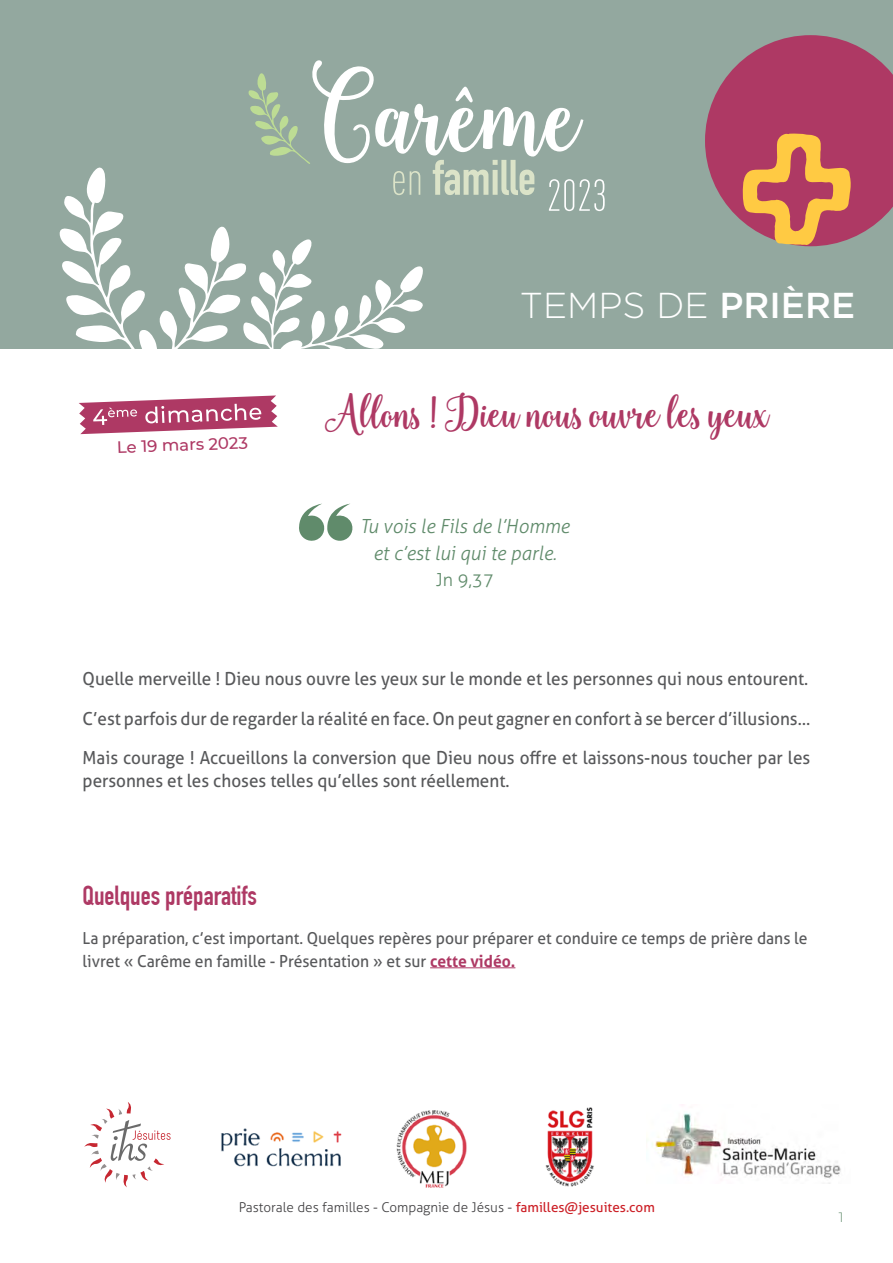
<style>
.page{position:relative;width:893px;height:1263px;background:#fff}
.page>*{position:absolute;margin:0;border:0;box-sizing:border-box;transform-origin:0 0}
.t1{font:45px "Sweetness Script";color:#ae3964}
.t2{font:300 36px "Gotham";color:#fff}
.t3{font:700 27px "DIN Condensed";color:#ae3964}
.t4{font:italic 300 19.5px/26.2px "Aller";color:#608b6b;text-align:center}
.t5{font:18px/39.5px "Aller";color:#58595b;text-align:justify;scale:.95 1}
.t6{font:300 18px "Aller";color:#608b6b}
.t7{font:16.5px/22.5px "Aller";color:#58595b;scale:.95 1}
.t8{font:500 16.5px "Montserrat";color:#ae3964}
.t9{font:300 13.5px "Aller";color:#414042}
.t10{font:300 13.5px "Montserrat";color:#608b6b}
.s1{font-weight:500}
.s2{font-weight:700;color:#ae3964}
.s3{font-weight:400;color:#cc2027}
</style>
<div class="page">
<hr style="left:430px;top:967px;width:85px;height:1px;background:#ae3964">
<div style="left:0;top:0;width:893px;height:348px;background:#93a89f"></div>
<svg style="left:705px;top:35px;width:188px;height:211px"></svg>
<svg style="left:84px;top:1102px;width:87px;height:85px"></svg>
<img style="left:652px;top:1104px;width:189px;height:75px">
<img style="left:221px;top:1128px;width:121px;height:39px">
<img style="left:396px;top:1110px;width:71px;height:78px">
<svg style="left:299px;top:504px;width:54px;height:37px"></svg>
<svg style="left:56px;top:60px;width:549px;height:374px"></svg>
<img style="left:545px;top:1107px;width:49px;height:80px">
<p class="t8" style="left:117px;top:435px;width:132px;rotate:-2deg">Le 19 mars 2023</p>
<h2 class="t2" style="left:520px;top:283px;width:337px">TEMPS DE <span class="s1">PRIÈRE</span></h2>
<h1 class="t1" style="left:325px;top:386px;width:445px">Allons ! Dieu nous ouvre les yeux</h1>
<p class="t4" style="left:360px;top:513px;width:211px">Tu vois le Fils de l’Homme et c’est lui qui te parle.</p>
<p class="t6" style="left:436px;top:569px;width:59px">Jn 9,37</p>
<p class="t5" style="left:83px;top:659px;width:767px">Quelle merveille ! Dieu nous ouvre les yeux sur le monde et les personnes qui nous entourent.<br>C’est parfois dur de regarder la réalité en face. On peut gagner en confort à se bercer d’illusions… Mais courage ! Accueillons la conversion que Dieu nous offre et laissons-nous toucher par les</p>
<p class="t5" style="left:83px;top:760px;width:451px">personnes et les choses telles qu’elles sont réellement.</p>
<h3 class="t3" style="left:83px;top:879px;width:176px">Quelques préparatifs</h3>
<p class="t7" style="left:83px;top:927px;width:765px">La préparation, c’est important. Quelques repères pour préparer et conduire ce temps de prière dans le livret « Carême en famille - Présentation » et sur <span class="s2">cette vidéo.</span></p>
<p class="t9" style="left:239px;top:1199px;width:418px">Pastorale des familles - Compagnie de Jésus - <span class="s3">familles@jesuites.com</span></p>
<p class="t10" style="left:839px;top:1208px;width:6px">1</p>
</div>
